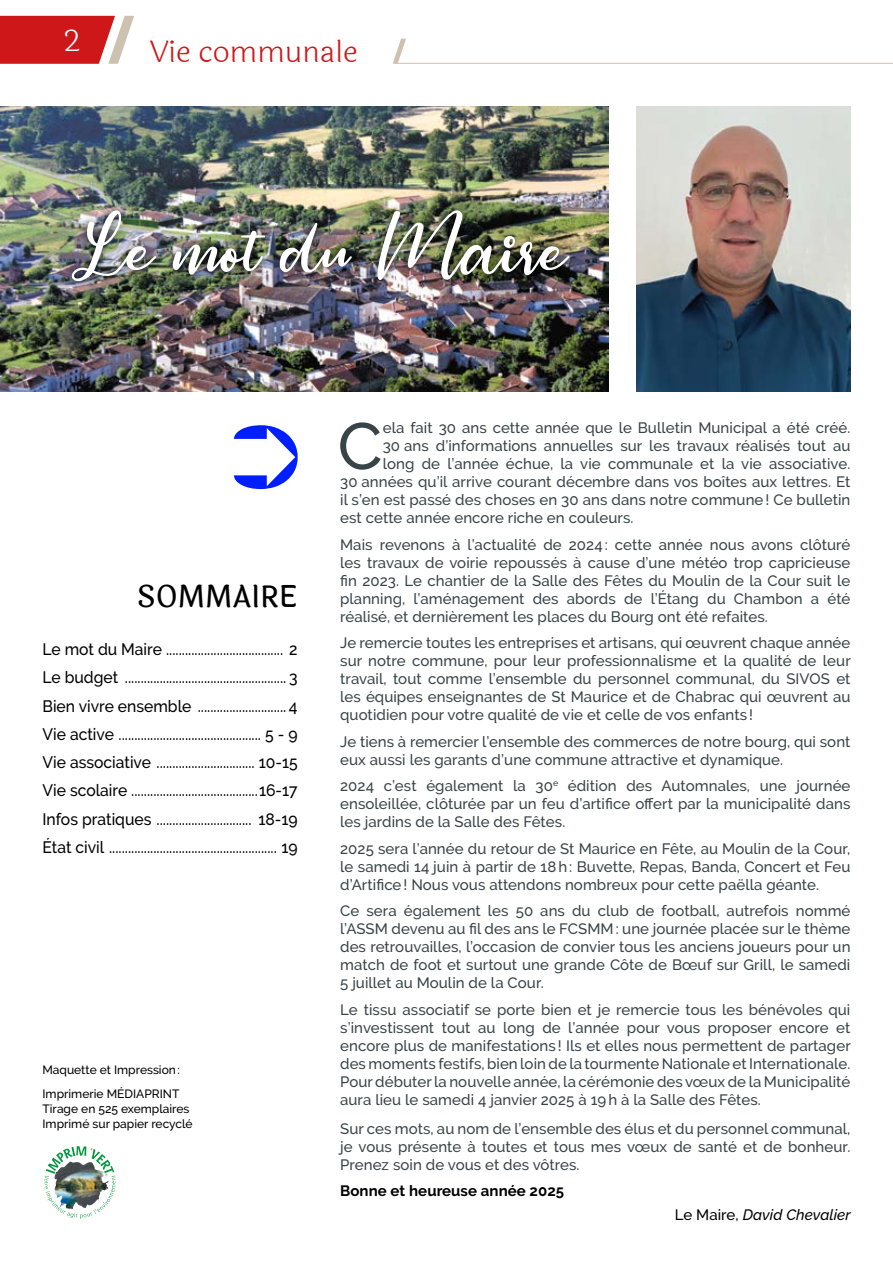
<style>
.page{position:relative;width:893px;height:1263px;background:#fff}
.page>*{position:absolute;margin:0;border:0;box-sizing:border-box;transform-origin:0 0}
.t1{font:67.5px "Magelove";color:#fff}
.t2{font:500 65.7px "Raleway";color:#394448}
.t3{font:300 30px "Laila";color:#cd1719}
.t4{font:500 30px "Laila";color:#000;scale:.95 1}
.t5{font:300 30px "Laila";color:#fff}
.t6{font:500 16.5px/28.2px "Raleway";color:#000;text-align:justify;scale:.95 1}
.t7{font:500 15px/18px "Raleway";letter-spacing:.005em;color:#394448;text-align:justify}
.t8{font:700 15px "Raleway";letter-spacing:.005em;color:#000}
.t9{font:italic 500 15px "Raleway";letter-spacing:.005em;color:#000}
.t10{font:500 12px/23.5px "Raleway";color:#000}
.s1{font-style:normal}
</style>
<div class="page">
<svg style="left:0;top:16px;width:134px;height:48px;background:#d34242"></svg>
<hr style="left:395px;top:63px;width:498px;height:1px;background:#cdc2b0">
<svg style="left:393px;top:39px;width:13px;height:25px"></svg>
<img style="left:0;top:106px;width:608px;height:285px">
<div style="left:63px;top:202px;width:514px;height:88px;background:#000;opacity:.75"></div>
<img style="left:637px;top:106px;width:213px;height:285px">
<img style="left:44px;top:1146px;width:72px;height:73px">
<svg style="left:234px;top:425px;width:64px;height:64px"></svg>
<h3 class="t5" style="left:64px;top:20px;width:19px">2</h3>
<h3 class="t3" style="left:150px;top:31px;width:209px">Vie communale</h3>
<h1 class="t1" style="left:69px;top:198px;width:500px">Le mot du Maire</h1>
<h3 class="t4" style="left:137px;top:576px;width:171px">SOMMAIRE</h3>
<p class="t6" style="left:43px;top:635px;width:270px">Le mot du Maire ..................................... 2<br>Le budget ................................................... 3<br>Bien vivre ensemble ............................ 4<br>Vie active ............................................. 5 - 9<br>Vie associative ............................... 10-15<br>Vie scolaire ........................................16-17<br>Infos pratiques .............................. 18-19<br>État civil ..................................................... 19</p>
<p class="t10" style="left:43px;top:1058px;width:139px">Maquette et Impression:<br>Imprimerie MÉDIAPRINT</p>
<p class="t10" style="left:43px;top:1101px;width:152px;line-height:15px">Tirage en 525 exemplaires<br>Imprimé sur papier recyclé</p>
<h2 class="t2" style="left:338px;top:408px;width:46px">C</h2>
<p class="t7" style="left:383px;top:419px;width:469px">ela fait 30 ans cette année que le Bulletin Municipal a été créé.</p>
<p class="t7" style="left:383px;top:437px;width:469px">30 ans d’informations annuelles sur les travaux réalisés tout au</p>
<p class="t7" style="left:383px;top:455px;width:469px">long de l’année échue, la vie communale et la vie associative.</p>
<p class="t7" style="left:340px;top:473px;width:512px">30 années qu’il arrive courant décembre dans vos boîtes aux lettres. Et</p>
<p class="t7" style="left:340px;top:491px;width:512px">il s’en est passé des choses en 30 ans dans notre commune! Ce bulletin</p>
<p class="t7" style="left:340px;top:509px;width:295px">est cette année encore riche en couleurs.</p>
<p class="t7" style="left:340px;top:535px;width:512px">Mais revenons à l’actualité de 2024: cette année nous avons clôturé les travaux de voirie repoussés à cause d’une météo trop capricieuse fin 2023. Le chantier de la Salle des Fêtes du Moulin de la Cour suit le planning, l’aménagement des abords de l’Étang du Chambon a été réalisé, et dernièrement les places du Bourg ont été refaites.</p>
<p class="t7" style="left:340px;top:634px;width:512px">Je remercie toutes les entreprises et artisans, qui œuvrent chaque année sur notre commune, pour leur professionnalisme et la qualité de leur travail, tout comme l’ensemble du personnel communal, du SIVOS et les équipes enseignantes de St Maurice et de Chabrac qui œuvrent au quotidien pour votre qualité de vie et celle de vos enfants !</p>
<p class="t7" style="left:340px;top:733px;width:512px">Je tiens à remercier l’ensemble des commerces de notre bourg, qui sont eux aussi les garants d’une commune attractive et dynamique.</p>
<p class="t7" style="left:340px;top:777px;width:512px">2024 c’est également la 30<sup>e</sup> édition des Automnales, une journée ensoleillée, clôturée par un feu d’artifice offert par la municipalité dans les jardins de la Salle des Fêtes.</p>
<p class="t7" style="left:340px;top:840px;width:512px">2025 sera l’année du retour de St Maurice en Fête, au Moulin de la Cour, le samedi 14 juin à partir de 18h: Buvette, Repas, Banda, Concert et Feu d’Artifice! Nous vous attendons nombreux pour cette paëlla géante.</p>
<p class="t7" style="left:340px;top:902px;width:512px">Ce sera également les 50 ans du club de football, autrefois nommé l’ASSM devenu au fil des ans le FCSMM: une journée placée sur le thème des retrouvailles, l’occasion de convier tous les anciens joueurs pour un match de foot et surtout une grande Côte de Bœuf sur Grill, le samedi 5 juillet au Moulin de la Cour.</p>
<p class="t7" style="left:340px;top:1001px;width:512px">Le tissu associatif se porte bien et je remercie tous les bénévoles qui s’investissent tout au long de l’année pour vous proposer encore et encore plus de manifestations ! Ils et elles nous permettent de partager des moments festifs, bien loin de la tourmente Nationale et Internationale.<br>Pour débuter la nouvelle année, la cérémonie des vœux de la Municipalité aura lieu le samedi 4 janvier 2025 à 19h à la Salle des Fêtes.</p>
<p class="t7" style="left:340px;top:1119px;width:512px">Sur ces mots, au nom de l’ensemble des élus et du personnel communal, je vous présente à toutes et tous mes vœux de santé et de bonheur.<br>Prenez soin de vous et des vôtres.</p>
<p class="t8" style="left:340px;top:1182px;width:226px">Bonne et heureuse année 2025</p>
<p class="t9" style="left:675px;top:1206px;width:178px"><span class="s1">Le Maire,</span> David Chevalier</p>
</div>
